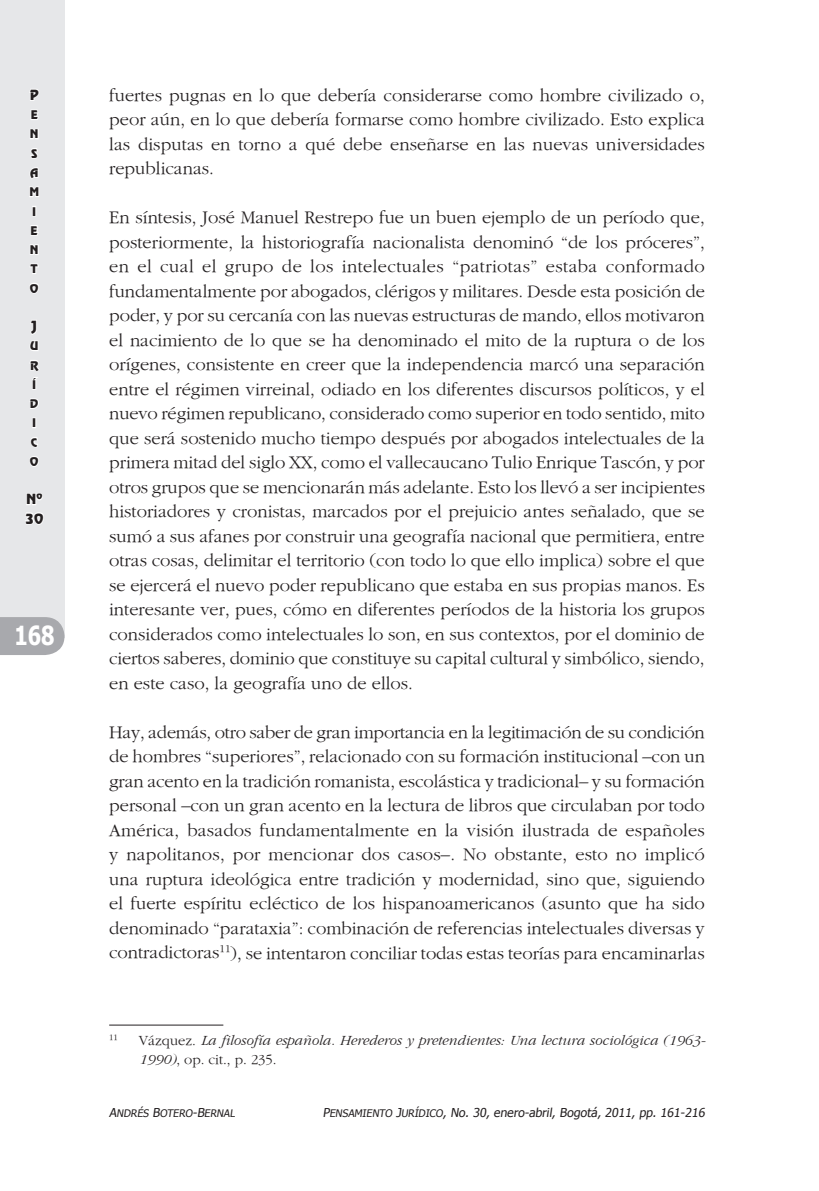
<style>
.page{position:relative;width:819px;height:1191px;background:#fff}
.page>*{position:absolute;margin:0;border:0;box-sizing:border-box;transform-origin:0 0}
.t1{font:700 26.25px "Tahoma";color:#fff;scale:.8 1}
.t2{font:18.38px/24.5px "Gourmand";color:#231f20;text-align:justify}
.t3{font:italic 14.53px/18.9px "Gourmand";color:#231f20}
.t4{font:14px/19.2px "Revue BT Regular SC850";color:#231f20}
.t5{font:12.25px "Tahoma";color:#231f20}
.t6{font:11.9px/19.2px "Revue BT Regular SC850";color:#231f20}
.t7{font:10.33px "Tahoma SC850";color:#231f20}
.t8{font:8.75px "Gourmand";color:#231f20}
.s1{font-family:"Gourmand SC850"}
.s2{font-style:normal}
.s3{font-size:12.25px}
.s4{font-family:"Tahoma SC850"}
.s5{font-family:"Tahoma SC850";font-size:10.33px}
</style>
<div class="page">
<div style="left:0;top:0;width:64px;height:637px;background:#e6e7e9"></div>
<div style="left:0;top:617px;width:64px;height:38px;background:#a8a9ad"></div>
<svg style="left:29px;top:89px;width:10px;height:12px"></svg>
<svg style="left:31px;top:109px;width:8px;height:11px"></svg>
<svg style="left:30px;top:129px;width:9px;height:10px"></svg>
<svg style="left:30px;top:148px;width:8px;height:11px"></svg>
<svg style="left:29px;top:167px;width:10px;height:30px"></svg>
<div style="left:32px;top:206px;width:4px;height:10px;border:2px solid #fff"></div>
<svg style="left:30px;top:225px;width:9px;height:11px"></svg>
<svg style="left:30px;top:244px;width:9px;height:11px"></svg>
<svg style="left:30px;top:264px;width:9px;height:10px"></svg>
<svg style="left:29px;top:283px;width:10px;height:11px"></svg>
<svg style="left:29px;top:320px;width:10px;height:31px"></svg>
<svg style="left:30px;top:360px;width:10px;height:30px"></svg>
<svg style="left:29px;top:398px;width:10px;height:11px"></svg>
<div style="left:32px;top:417px;width:4px;height:11px;border:2px solid #fff"></div>
<svg style="left:30px;top:437px;width:8px;height:11px"></svg>
<svg style="left:29px;top:456px;width:10px;height:11px"></svg>
<svg style="left:25px;top:493px;width:19px;height:32px"></svg>
<hr style="left:109px;top:1024px;width:114px;height:1px;background:#231f20">
<p class="t4" style="left:30px;top:85px;width:11px">P</p>
<p class="t6" style="left:29px;top:105px;width:11px">E<br>N<br>S<br>A<br>M<br>I<br>E<br>N<br>T<br>O</p>
<p class="t4" style="left:31px;top:316px;width:7px">J</p>
<p class="t6" style="left:30px;top:336px;width:10px">U<br>R<br>Í<br>D<br>I<br>C<br>O</p>
<p class="t4" style="left:25px;top:489px;width:20px">Nº<br>30</p>
<h1 class="t1" style="left:14px;top:617px;width:52px">168</h1>
<p class="t2" style="left:109px;top:83px;width:597px">fuertes pugnas en lo que debería considerarse como hombre civilizado o, peor aún, en lo que debería formarse como hombre civilizado. Esto explica las disputas en torno a qué debe enseñarse en las nuevas universidades republicanas.</p>
<p class="t2" style="left:109px;top:205px;width:597px">En síntesis, José Manuel Restrepo fue un buen ejemplo de un período que, posteriormente, la historiografía nacionalista denominó “de los próceres”, en el cual el grupo de los intelectuales “patriotas” estaba conformado fundamentalmente por abogados, clérigos y militares. Desde esta posición de poder, y por su cercanía con las nuevas estructuras de mando, ellos motivaron el nacimiento de lo que se ha denominado el mito de la ruptura o de los orígenes, consistente en creer que la independencia marcó una separación entre el régimen virreinal, odiado en los diferentes discursos políticos, y el nuevo régimen republicano, considerado como superior en todo sentido, mito que será sostenido mucho tiempo después por abogados intelectuales de la primera mitad del siglo <span class="s1">XX</span>, como el vallecaucano Tulio Enrique Tascón, y por otros grupos que se mencionarán más adelante. Esto los llevó a ser incipientes historiadores y cronistas, marcados por el prejuicio antes señalado, que se sumó a sus afanes por construir una geografía nacional que permitiera, entre otras cosas, delimitar el territorio (con todo lo que ello implica) sobre el que se ejercerá el nuevo poder republicano que estaba en sus propias manos. Es interesante ver, pues, cómo en diferentes períodos de la historia los grupos considerados como intelectuales lo son, en sus contextos, por el dominio de ciertos saberes, dominio que constituye su capital cultural y simbólico, siendo, en este caso, la geografía uno de ellos.</p>
<p class="t2" style="left:109px;top:720px;width:597px">Hay, además, otro saber de gran importancia en la legitimación de su condición de hombres “superiores”, relacionado con su formación institucional –con un gran acento en la tradición romanista, escolástica y tradicional– y su formación personal –con un gran acento en la lectura de libros que circulaban por todo América, basados fundamentalmente en la visión ilustrada de españoles y napolitanos, por mencionar dos casos–. No obstante, esto no implicó una ruptura ideológica entre tradición y modernidad, sino que, siguiendo el fuerte espíritu ecléctico de los hispanoamericanos (asunto que ha sido denominado “parataxia”: combinación de referencias intelectuales diversas y contradictoras<sup>11</sup>), se intentaron conciliar todas estas teorías para encaminarlas</p>
<p class="t8" style="left:109px;top:1032px;width:10px">11</p>
<p class="t3" style="left:139px;top:1031px;width:567px"><span class="s2">Vázquez.</span> La filosofía española. Herederos y pretendientes: Una lectura sociológica (1963-<br>1990)<span class="s2">, op. cit., p. 235.</span></p>
<p class="t7" style="left:109px;top:1105px;width:128px"><span class="s3">A</span>NDRÉS <span class="s3">B</span>OTERO<span class="s3">-B</span>ERNAL</p>
<p class="t5" style="left:323px;top:1103px;width:385px"><span class="s4">P</span><span class="s5">ENSAMIENTO</span> <span class="s4">J</span><span class="s5">URÍDICO</span><span class="s4">,</span> No. 30, enero-abril, Bogotá, 2011, pp. 161-216</p>
</div>
